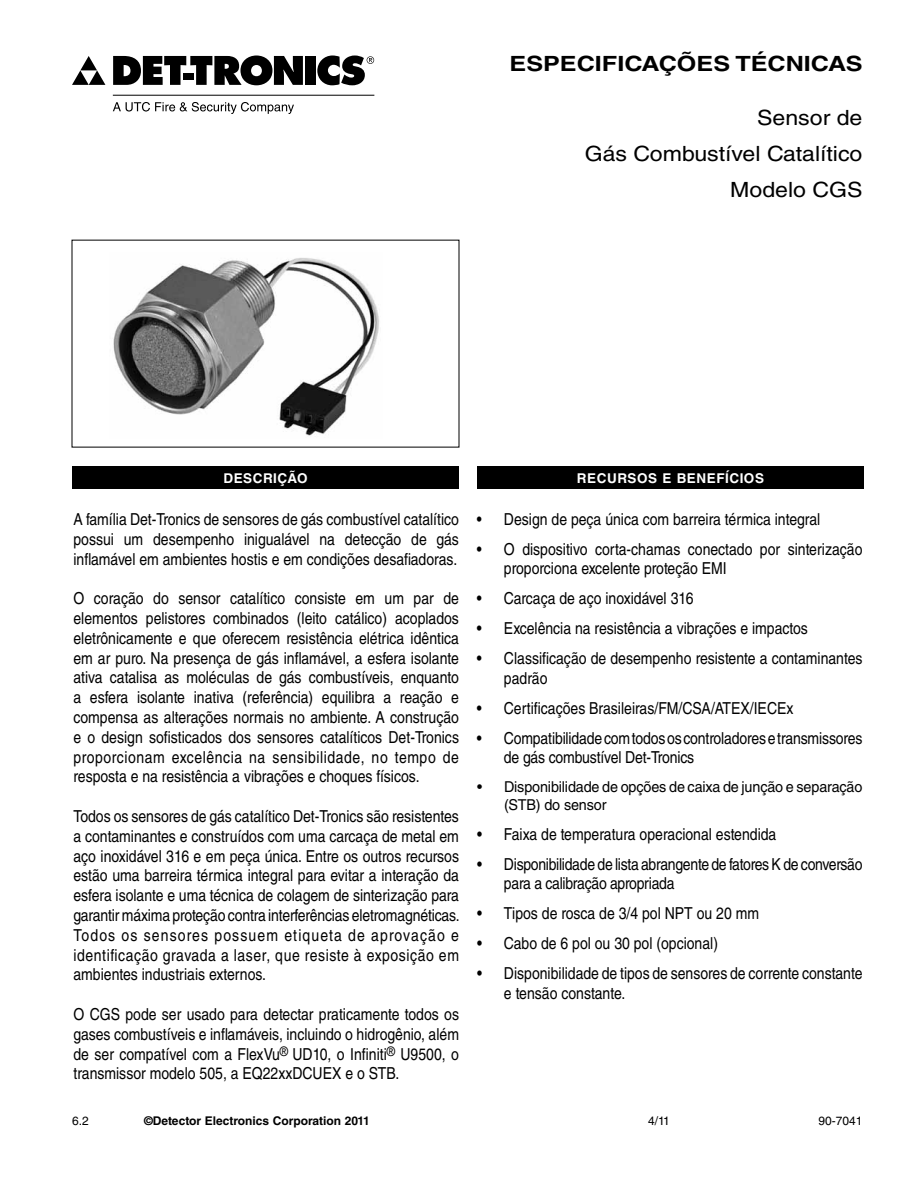
<style>
.page{position:relative;width:918px;height:1188px;background:#fff}
.page>*{position:absolute;margin:0;border:0;box-sizing:border-box;transform-origin:0 0}
.t1{font:21px/36px "Helvetica LT Std";color:#000;text-align:right;scale:1.1 1}
.t2{font:700 21px "Helvetica LT Std";color:#000;scale:1.2 1}
.t3{font:16.5px/19.8px "Helvetica LT Std";color:#000;text-align:justify;scale:.85 1}
.t4{font:16.5px/19.5px "Helvetica LT Std";letter-spacing:-.02em;color:#000;scale:.85 1}
.t5{font:15px/18px "Helvetica LT Std";letter-spacing:-.01em;color:#000;scale:.96 1}
.t6{font:700 13.5px "Helvetica LT Std";letter-spacing:.04em;color:#fff}
.t7{font:700 12px "Helvetica LT Std";color:#000}
.t8{font:12px "Helvetica LT Std";color:#000}
</style>
<div class="page">
<hr style="left:113px;top:95px;width:261px;height:1px;background:#000">
<svg style="left:113px;top:102px;width:181px;height:12px"></svg>
<svg style="left:72px;top:56px;width:33px;height:29px"></svg>
<svg style="left:113px;top:56px;width:190px;height:29px"></svg>
<div style="left:306px;top:56px;width:10px;height:29px;background:#000"></div>
<svg style="left:317px;top:56px;width:57px;height:29px"></svg>
<div style="left:72px;top:467px;width:387px;height:22px;background:#000"></div>
<div style="left:477px;top:467px;width:387px;height:22px;background:#000"></div>
<img style="left:113px;top:258px;width:266px;height:178px">
<p class="t2" style="left:510px;top:50px;width:296px">ESPECIFICAÇÕES TÉCNICAS</p>
<p class="t1" style="left:585px;top:99px;width:254px">Sensor de<br>Gás Combustível Catalítico<br>Modelo CGS</p>
<p class="t6" style="left:223px;top:470px;width:86px">DESCRIÇÃO</p>
<p class="t6" style="left:577px;top:470px;width:51px">Recursos</p>
<p class="t6" style="left:662px;top:470px;width:35px">e benef</p>
<p class="t6" style="left:725px;top:470px;width:14px">ícios</p>
<p class="t3" style="left:74px;top:509px;width:455px">A família Det-Tronics de sensores de gás combustível catalítico possui um desempenho inigualável na detecção de gás inflamável em ambientes hostis e em condições desafiadoras.</p>
<p class="t3" style="left:74px;top:588px;width:455px">O coração do sensor catalítico consiste em um par de elementos pelistores combinados (leito catálico) acoplados eletrônicamente e que oferecem resistência elétrica idêntica em ar puro. Na presença de gás inflamável, a esfera isolante ativa catalisa as moléculas de gás combustíveis, enquanto a esfera isolante inativa (referência) equilibra a reação e compensa as alterações normais no ambiente. A construção e o design sofisticados dos sensores catalíticos Det-Tronics proporcionam excelência na sensibilidade, no tempo de resposta e na resistência a vibrações e choques físicos.</p>
<p class="t3" style="left:74px;top:806px;width:456px">Todos os sensores de gás catalítico Det-Tronics são resistentes a contaminantes e construídos com uma carcaça de metal em aço inoxidável 316 e em peça única. Entre os outros recursos estão uma barreira térmica integral para evitar a interação da esfera isolante e uma técnica de colagem de sinterização para garantir máxima proteção contra interferências eletromagnéticas.<br>Todos os sensores possuem etiqueta de aprovação e identificação gravada a laser, que resiste à exposição em ambientes industriais externos.</p>
<p class="t3" style="left:73px;top:1004px;width:455px">O CGS pode ser usado para detectar praticamente todos os gases combustíveis e inflamáveis, incluindo o hidrogênio, além de ser compatível com a FlexVu<sup>®</sup> UD10, o Infiniti<sup>®</sup> U9500, o transmissor modelo 505, a EQ22xxDCUEX e o STB.</p>
<p class="t3" style="left:477px;top:509px;width:405px">• Design de peça única com barreira térmica integral</p>
<p class="t3" style="left:504px;top:539px;width:423px;text-indent:-27px">• O dispositivo corta-chamas conectado por sinterização proporciona excelente proteção EMI</p>
<p class="t3" style="left:477px;top:589px;width:256px">• Carcaça de aço inoxidável 316</p>
<p class="t3" style="left:477px;top:619px;width:391px">• Excelência na resistência a vibrações e impactos</p>
<p class="t3" style="left:504px;top:649px;width:423px;text-indent:-27px">• Classificação de desempenho resistente a contaminantes padrão</p>
<p class="t3" style="left:477px;top:698px;width:374px">• Certificações Brasileiras/FM/CSA/ATEX/IECEx</p>
<p class="t3" style="left:504px;top:728px;width:423px;text-indent:-27px">• Compatibilidade com todos os controladores e transmissores de gás combustível Det-Tronics</p>
<p class="t5" style="left:504px;top:778px;width:375px;text-indent:-27px">• Disponibilidade de opções de caixa de junção e separação (STB) do sensor</p>
<p class="t3" style="left:477px;top:824px;width:354px">• Faixa de temperatura operacional estendida</p>
<p class="t4" style="left:504px;top:854px;width:423px;text-indent:-27px">• Disponibilidade de lista abrangente de fatores K de conversão para a calibração apropriada</p>
<p class="t3" style="left:477px;top:904px;width:333px">• Tipos de rosca de 3/4 pol NPT ou 20 mm</p>
<p class="t3" style="left:477px;top:934px;width:285px">• Cabo de 6 pol ou 30 pol (opcional)</p>
<p class="t3" style="left:504px;top:964px;width:423px;text-indent:-27px">• Disponibilidade de tipos de sensores de corrente constante e tensão constante.</p>
<p class="t8" style="left:72px;top:1113px;width:18px">6.2</p>
<p class="t7" style="left:144px;top:1113px;width:227px">©Detector Electronics Corporation 2011</p>
<p class="t8" style="left:648px;top:1113px;width:23px">4/11</p>
<p class="t8" style="left:818px;top:1113px;width:46px">90-7041</p>
</div>
